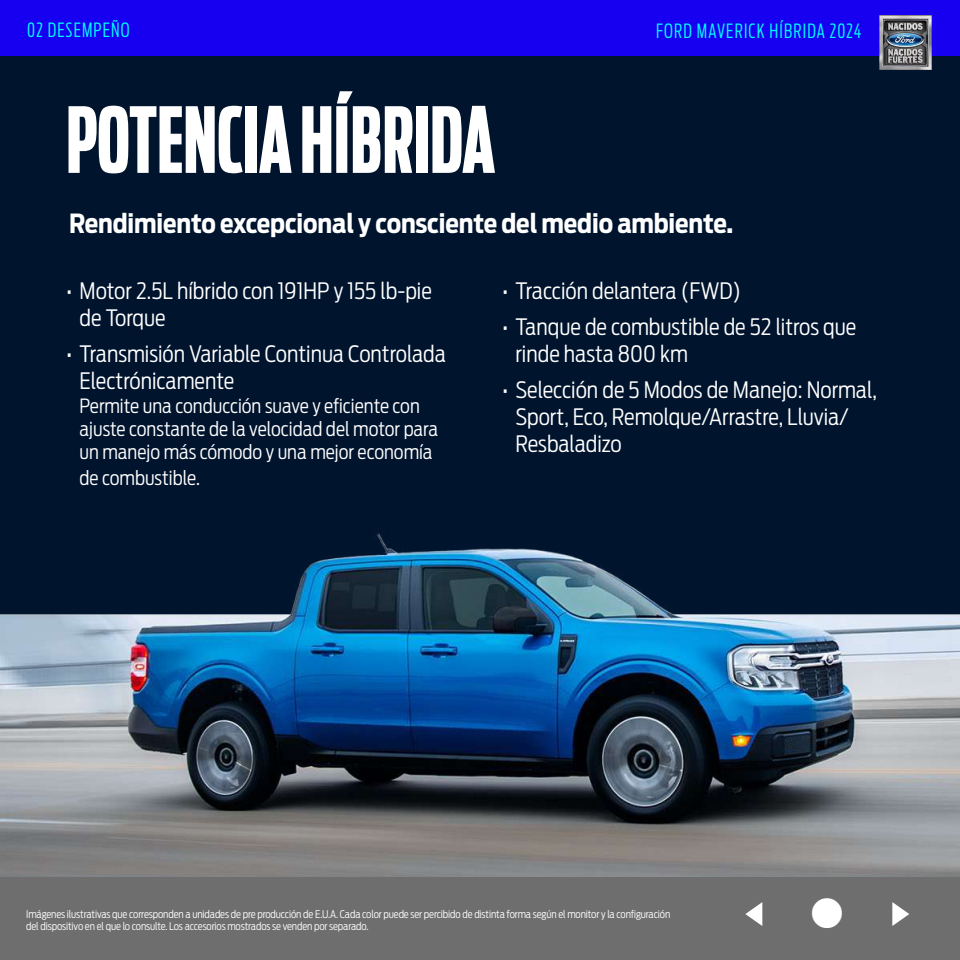
<style>
.page{position:relative;width:960px;height:960px;background:#fff}
.page>*{position:absolute;margin:0;border:0;box-sizing:border-box;transform-origin:0 0}
.t1{font:700 90px "Ford Antenna Comp";color:#fff}
.t2{font:38.25px "Webdings";color:#fff;scale:1.42 1}
.t3{font:700 26.25px "Ford Antenna Cond";letter-spacing:-.005em;color:#fff}
.t4{font:300 22.5px/27px "Ford Antenna Cond";color:#fff}
.t5{font:300 19.5px/23.4px "Ford Antenna Cond";color:#fff}
.t6{font:300 19.5px "Ford Antenna Extra Cond";letter-spacing:.06em;color:#0ff}
.t7{font:300 10.5px/12.6px "Ford Antenna Cond";letter-spacing:-.01em;color:#fff}
</style>
<div class="page">
<img style="left:0;top:56px;width:960px;height:822px">
<div style="left:0;top:878px;width:960px;height:82px;background:#6e6e6e"></div>
<div style="left:0;top:0;width:960px;height:56px;background:#1700f0"></div>
<img style="left:880px;top:15px;width:52px;height:55px">
<p class="t6" style="left:27px;top:14px;width:104px">02 DESEMPEÑO</p>
<p class="t6" style="left:656px;top:15px;width:207px">FORD MAVERICK HÍBRIDA 2024</p>
<h1 class="t1" style="left:66px;top:63px;width:431px">POTENCIA HÍBRIDA</h1>
<p class="t3" style="left:69px;top:199px;width:666px">Rendimiento excepcional y consciente del medio ambiente.</p>
<p class="t4" style="left:80px;top:275px;width:354px;text-indent:-14px">• Motor 2.5L híbrido con 191HP y 155 lb-pie de Torque</p>
<p class="t4" style="left:80px;top:338px;width:368px;text-indent:-14px">• Transmisión Variable Continua Controlada<br>Electrónicamente</p>
<p class="t5" style="left:80px;top:391px;width:360px">Permite una conducción suave y eficiente con ajuste constante de la velocidad del motor para un manejo más cómodo y una mejor economía</p>
<p class="t5" style="left:80px;top:463px;width:122px">de combustible.</p>
<p class="t4" style="left:502px;top:275px;width:240px">• Tracción delantera (FWD)</p>
<p class="t4" style="left:516px;top:311px;width:342px;text-indent:-14px">• Tanque de combustible de 52 litros que rinde hasta 800 km</p>
<p class="t4" style="left:516px;top:374px;width:363px;text-indent:-14px">• Selección de 5 Modos de Manejo: Normal,<br>Sport, Eco, Remolque/Arrastre, Lluvia/<br>Resbaladizo</p>
<p class="t7" style="left:26px;top:906px;width:646px">Imágenes ilustrativas que corresponden a unidades de pre producción de E.U.A. Cada color puede ser percibido de distinta forma según el monitor y la configuración del dispositivo en el que lo consulte. Los accesorios mostrados se venden por separado.</p>
<h2 class="t2" style="left:732px;top:895px;width:138px">✓■ ✔</h2>
</div>
